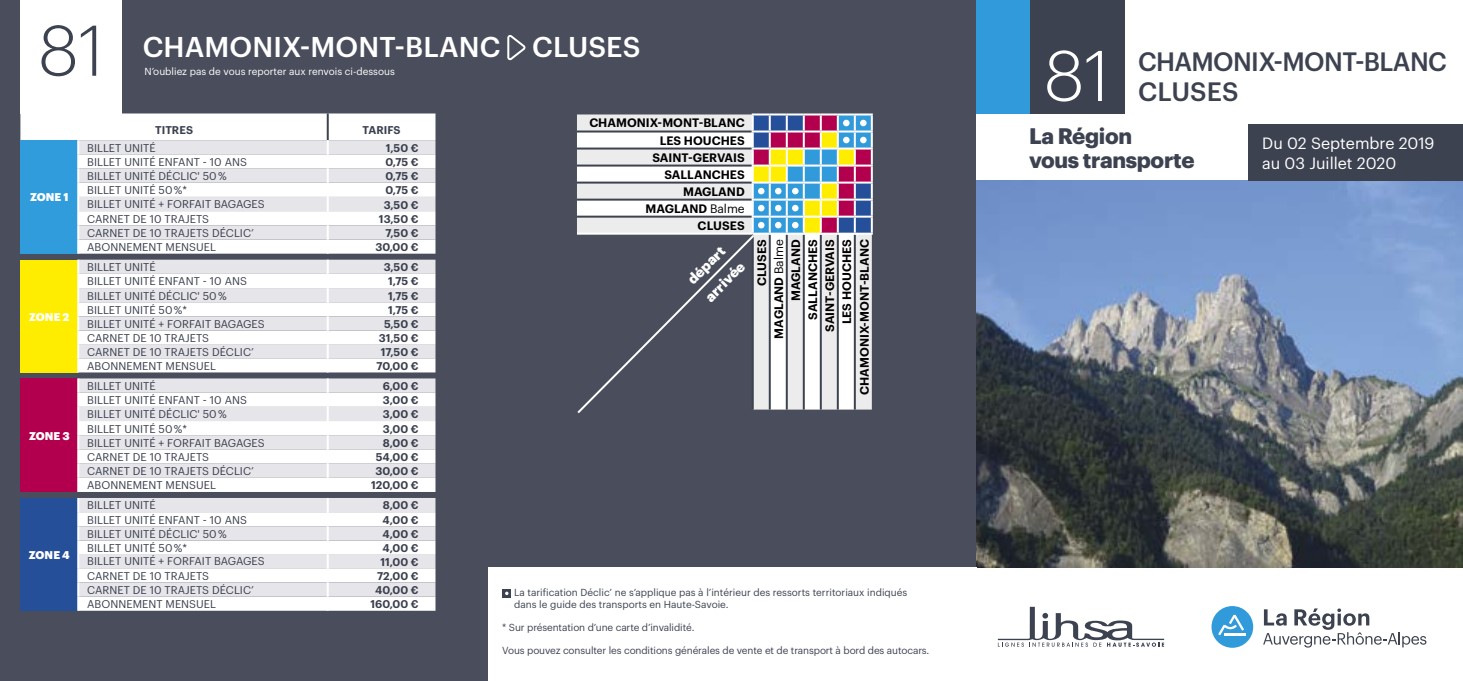
<style>
.page{position:relative;width:1463px;height:681px;background:#fff}
.page>*{position:absolute;margin:0;border:0;box-sizing:border-box;transform-origin:0 0}
.t1{font:300 70px "Graphik";color:#3d4250}
.t2{font:300 70px "Graphik";color:#fff}
.t3{font:500 28px "Graphik";letter-spacing:.005em;color:#fff}
.t4{font:500 26px "Graphik";letter-spacing:-.025em;color:#3d4250}
.t5{font:700 22px/24px "Graphik";letter-spacing:-.015em;color:#3d4250}
.t6{font:16px/20px "Graphik";color:#fff}
.t7{font:900 14px/24.8px "Graphik";color:#fff}
.t8{font:600 12px/17px "Graphik";color:#000;text-align:right}
.t9{font:11px "Graphik";letter-spacing:.005em;color:#3a3f4d}
.t10{font:600 11px "Graphik";letter-spacing:.005em;color:#3a3f4d}
.t11{font:900 11px "Graphik";letter-spacing:.005em;color:#fff}
.t12{font:10px/11.4px "Graphik";letter-spacing:-.005em;color:#3d4250}
.t13{font:10px "Graphik";color:#fff}
.s1{font-weight:400}
</style>
<div class="page">
<img style="left:975px;top:180px;width:488px;height:387px">
<div style="left:975px;top:0;width:58px;height:113px;background:#319ada"></div>
<div style="left:0;top:0;width:975px;height:680px;background:#4a4e5c"></div>
<div style="left:20px;top:0;width:102px;height:113px;background:#fff"></div>
<svg style="left:507px;top:35px;width:18px;height:25px"></svg>
<svg style="left:1263px;top:608px;width:163px;height:39px"></svg>
<div style="left:1211px;top:605px;width:42px;height:42px;background:#319ada;border-radius:50%"></div>
<hr style="left:1224px;top:632px;width:21px;height:3px;background:#fff">
<svg style="left:1218px;top:614px;width:26px;height:21px"></svg>
<svg style="left:998px;top:606px;width:166px;height:40px"></svg>
<div style="left:1029px;top:0;width:95px;height:113px;background:#3d4250"></div>
<div style="left:1248px;top:124px;width:215px;height:56px;background:#3d4250"></div>
<svg style="left:577px;top:113px;width:296px;height:301px"></svg>
<svg style="left:20px;top:113px;width:415px;height:497px;background:#f1f1f2"></svg>
<div style="left:20px;top:140px;width:58px;height:113px;background:#319cdb"></div>
<svg style="left:78px;top:253px;width:357px;height:343px;background:#e1e1e4"></svg>
<div style="left:20px;top:259px;width:58px;height:113px;background:#ffed00"></div>
<svg style="left:78px;top:274px;width:357px;height:252px;background:#e4e4e7"></svg>
<div style="left:20px;top:378px;width:58px;height:113px;background:#b2004e"></div>
<div style="left:20px;top:497px;width:58px;height:113px;background:#254f98"></div>
<hr style="left:327px;top:113px;width:2px;height:27px;background:#3d4250">
<svg style="left:77px;top:259px;width:2px;height:113px"></svg>
<svg style="left:77px;top:497px;width:2px;height:113px"></svg>
<svg style="left:327px;top:259px;width:2px;height:113px"></svg>
<svg style="left:77px;top:378px;width:358px;height:113px;background:#f0eff1"></svg>
<svg style="left:327px;top:497px;width:2px;height:113px"></svg>
<svg style="left:77px;top:140px;width:358px;height:113px;background:#f0eff2"></svg>
<div style="left:488px;top:567px;width:488px;height:113px;background:#fff"></div>
<svg style="left:502px;top:589px;width:9px;height:8px"></svg>
<h1 class="t1" style="left:38px;top:-1px;width:68px">81</h1>
<h2 class="t3" style="left:143px;top:26px;width:499px">CHAMONIX-MONT-BLANC CLUSES</h2>
<p class="t13" style="left:145px;top:64px;width:252px">N’oubliez pas de vous reporter aux renvois ci-dessous</p>
<p class="t11" style="left:30px;top:189px;width:40px">ZONE 1</p>
<p class="t11" style="left:29px;top:308px;width:42px">ZONE 2</p>
<p class="t11" style="left:29px;top:427px;width:42px">ZONE 3</p>
<p class="t10" style="left:155px;top:121px;width:39px">TITRES</p>
<p class="t10" style="left:363px;top:121px;width:40px">TARIFS</p>
<p class="t9" style="left:87px;top:139px;width:70px">BILLET UNITÉ</p>
<p class="t10" style="left:386px;top:139px;width:34px">1,50 €</p>
<p class="t9" style="left:87px;top:154px;width:161px">BILLET UNITÉ ENFANT - 10 ANS</p>
<p class="t10" style="left:385px;top:153px;width:35px">0,75 €</p>
<p class="t9" style="left:87px;top:168px;width:141px">BILLET UNITÉ DÉCLIC' 50 %</p>
<p class="t10" style="left:385px;top:168px;width:35px">0,75 €</p>
<p class="t9" style="left:87px;top:182px;width:101px">BILLET UNITÉ 50 %*</p>
<p class="t10" style="left:385px;top:182px;width:35px">0,75 €</p>
<p class="t9" style="left:87px;top:196px;width:179px">BILLET UNITÉ + FORFAIT BAGAGES</p>
<p class="t10" style="left:384px;top:196px;width:36px">3,50 €</p>
<p class="t9" style="left:87px;top:210px;width:124px">CARNET DE 10 TRAJETS</p>
<p class="t10" style="left:379px;top:210px;width:41px">13,50 €</p>
<p class="t9" style="left:87px;top:224px;width:168px">CARNET DE 10 TRAJETS DÉCLIC’</p>
<p class="t10" style="left:385px;top:224px;width:34px">7,50 €</p>
<p class="t9" style="left:87px;top:239px;width:130px">ABONNEMENT MENSUEL</p>
<p class="t10" style="left:375px;top:238px;width:45px">30,00 €</p>
<p class="t9" style="left:87px;top:259px;width:70px">BILLET UNITÉ</p>
<p class="t10" style="left:384px;top:259px;width:36px">3,50 €</p>
<p class="t9" style="left:87px;top:273px;width:161px">BILLET UNITÉ ENFANT - 10 ANS</p>
<p class="t10" style="left:388px;top:273px;width:32px">1,75 €</p>
<p class="t9" style="left:87px;top:287px;width:141px">BILLET UNITÉ DÉCLIC' 50 %</p>
<p class="t10" style="left:388px;top:287px;width:32px">1,75 €</p>
<p class="t9" style="left:87px;top:301px;width:101px">BILLET UNITÉ 50 %*</p>
<p class="t10" style="left:388px;top:301px;width:32px">1,75 €</p>
<p class="t9" style="left:87px;top:315px;width:179px">BILLET UNITÉ + FORFAIT BAGAGES</p>
<p class="t10" style="left:384px;top:315px;width:36px">5,50 €</p>
<p class="t9" style="left:87px;top:330px;width:124px">CARNET DE 10 TRAJETS</p>
<p class="t10" style="left:379px;top:329px;width:41px">31,50 €</p>
<p class="t9" style="left:87px;top:343px;width:168px">CARNET DE 10 TRAJETS DÉCLIC’</p>
<p class="t10" style="left:381px;top:343px;width:39px">17,50 €</p>
<p class="t9" style="left:87px;top:357px;width:130px">ABONNEMENT MENSUEL</p>
<p class="t10" style="left:376px;top:357px;width:43px">70,00 €</p>
<p class="t9" style="left:87px;top:377px;width:70px">BILLET UNITÉ</p>
<p class="t10" style="left:383px;top:377px;width:37px">6,00 €</p>
<p class="t9" style="left:87px;top:392px;width:161px">BILLET UNITÉ ENFANT - 10 ANS</p>
<p class="t10" style="left:383px;top:391px;width:37px">3,00 €</p>
<p class="t9" style="left:87px;top:406px;width:141px">BILLET UNITÉ DÉCLIC' 50 %</p>
<p class="t10" style="left:383px;top:406px;width:37px">3,00 €</p>
<p class="t9" style="left:87px;top:420px;width:101px">BILLET UNITÉ 50 %*</p>
<p class="t10" style="left:383px;top:420px;width:37px">3,00 €</p>
<p class="t9" style="left:87px;top:434px;width:179px">BILLET UNITÉ + FORFAIT BAGAGES</p>
<p class="t10" style="left:383px;top:434px;width:37px">8,00 €</p>
<p class="t9" style="left:87px;top:448px;width:124px">CARNET DE 10 TRAJETS</p>
<p class="t10" style="left:376px;top:448px;width:44px">54,00 €</p>
<p class="t9" style="left:87px;top:462px;width:168px">CARNET DE 10 TRAJETS DÉCLIC’</p>
<p class="t10" style="left:375px;top:462px;width:45px">30,00 €</p>
<p class="t9" style="left:87px;top:477px;width:130px">ABONNEMENT MENSUEL</p>
<p class="t10" style="left:371px;top:476px;width:49px">120,00 €</p>
<p class="t8" style="left:589px;top:113px;width:157px">CHAMONIX-MONT-BLANC<br>LES HOUCHES<br>SAINT-GERVAIS<br>SALLANCHES<br>MAGLAND<br>MAGLAND <span class="s1">Balme<br></span>CLUSES</p>
<p class="t7" style="left:680px;top:272px;width:51px;rotate:-45deg">départ arrivée</p>
<p class="t8" style="left:752px;top:394px;width:157px;rotate:-90deg">CLUSES<br>MAGLAND <span class="s1">Balme<br></span>MAGLAND<br>SALLANCHES<br>SAINT-GERVAIS<br>LES HOUCHES<br>CHAMONIX-MONT-BLANC</p>
<p class="t11" style="left:29px;top:546px;width:42px">ZONE 4</p>
<p class="t9" style="left:87px;top:497px;width:70px">BILLET UNITÉ</p>
<p class="t10" style="left:383px;top:497px;width:37px">8,00 €</p>
<p class="t9" style="left:87px;top:511px;width:161px">BILLET UNITÉ ENFANT - 10 ANS</p>
<p class="t10" style="left:383px;top:511px;width:37px">4,00 €</p>
<p class="t9" style="left:87px;top:525px;width:141px">BILLET UNITÉ DÉCLIC' 50 %</p>
<p class="t10" style="left:383px;top:525px;width:37px">4,00 €</p>
<p class="t9" style="left:87px;top:539px;width:101px">BILLET UNITÉ 50 %*</p>
<p class="t10" style="left:383px;top:539px;width:37px">4,00 €</p>
<p class="t9" style="left:87px;top:553px;width:179px">BILLET UNITÉ + FORFAIT BAGAGES</p>
<p class="t10" style="left:380px;top:553px;width:40px">11,00 €</p>
<p class="t9" style="left:87px;top:567px;width:124px">CARNET DE 10 TRAJETS</p>
<p class="t10" style="left:377px;top:567px;width:43px">72,00 €</p>
<p class="t9" style="left:87px;top:581px;width:168px">CARNET DE 10 TRAJETS DÉCLIC’</p>
<p class="t10" style="left:375px;top:581px;width:45px">40,00 €</p>
<p class="t9" style="left:87px;top:595px;width:130px">ABONNEMENT MENSUEL</p>
<p class="t10" style="left:370px;top:595px;width:49px">160,00 €</p>
<p class="t12" style="left:514px;top:585px;width:395px">La tarification Déclic’ ne s’applique pas à l’intérieur des ressorts territoriaux indiqués dans le guide des transports en Haute-Savoie.</p>
<p class="t12" style="left:502px;top:620px;width:194px">* Sur présentation d’une carte d’invalidité.</p>
<p class="t12" style="left:502px;top:643px;width:429px">Vous pouvez consulter les conditions générales de vente et de transport à bord des autocars.</p>
<h1 class="t2" style="left:1043px;top:25px;width:68px">81</h1>
<h3 class="t4" style="left:1138px;top:42px;width:310px">CHAMONIX-MONT-BLANC</h3>
<h3 class="t4" style="left:1138px;top:72px;width:102px">CLUSES</h3>
<h3 class="t5" style="left:1029px;top:122px;width:167px">La Région<br>vous transporte</h3>
<h3 class="t6" style="left:1262px;top:131px;width:174px">Du 02 Septembre 2019 au 03 Juillet 2020</h3>
</div>
